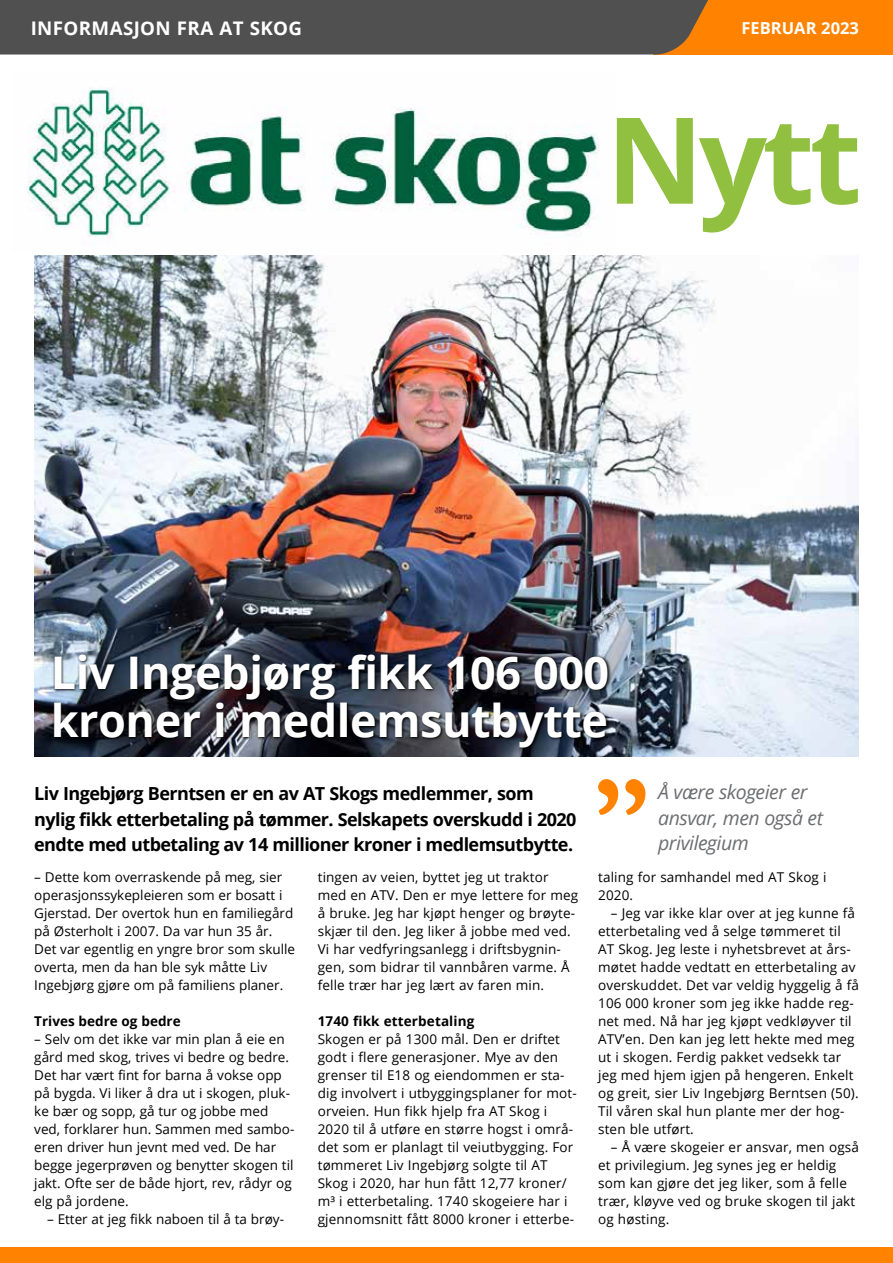
<style>
.page{position:relative;width:893px;height:1263px;background:#fff}
.page>*{position:absolute;margin:0;border:0;box-sizing:border-box;transform-origin:0 0}
.t1{font:700 120px "Open Sans";color:#91c041}
.t2{font:700 45px/48px "Open Sans";letter-spacing:-.01em;color:#fff}
.t3{font:italic 19.5px/25.5px "Open Sans";letter-spacing:-.025em;color:#6d6e71}
.t4{font:700 18.75px "Open Sans";letter-spacing:.02em;color:#fff}
.t5{font:700 18px/25.5px "Open Sans";letter-spacing:-.03em;color:#000}
.t6{font:700 16.5px "Open Sans";color:#fff}
.t7{font:13.5px/18px "Open Sans";letter-spacing:.01em;color:#000}
.t8{font:700 13.5px "Open Sans";letter-spacing:.01em;color:#000}
</style>
<div class="page">
<div style="left:654px;top:0;width:239px;height:55px;background:#ff8300"></div>
<img style="left:27px;top:88px;width:572px;height:157px">
<img style="left:34px;top:256px;width:825px;height:501px">
<svg style="left:52px;top:653px;width:559px;height:98px;background:#2a2e38"></svg>
<div style="left:0;top:0;width:708px;height:55px;background:#515050"></div>
<div style="left:0;top:1247px;width:893px;height:16px;background:#ff8300"></div>
<svg style="left:598px;top:779px;width:47px;height:36px"></svg>
<h3 class="t4" style="left:31px;top:14px;width:273px">INFORMASJON FRA AT SKOG</h3>
<p class="t6" style="left:741px;top:17px;width:119px">FEBRUAR 2023</p>
<h1 class="t1" style="left:606px;top:75px;width:257px">Nytt</h1>
<h2 class="t2" style="left:51px;top:647px;width:560px">Liv Ingebjørg fikk 106 000 kroner i medlemsutbytte</h2>
<h3 class="t5" style="left:34px;top:781px;width:544px">Liv Ingebjørg Berntsen er en av AT Skogs medlemmer, som nylig fikk etterbetaling på tømmer. Selskapets overskudd i 2020 endte med utbetaling av 14 millioner kroner i medlemsutbytte.</h3>
<h3 class="t3" style="left:658px;top:779px;width:166px">Å være skogeier er ansvar, men også et privilegium</h3>
<p class="t7" style="left:34px;top:868px;width:262px">– Dette kom overraskende på meg, sier operasjonssykepleieren som er bosatt i Gjerstad. Der overtok hun en familiegård på Østerholt i 2007. Da var hun 35 år.<br>Det var egentlig en yngre bror som skulle overta, men da han ble syk måtte Liv Ingebjørg gjøre om på familiens planer.</p>
<p class="t8" style="left:34px;top:1011px;width:148px">Trives bedre og bedre</p>
<p class="t7" style="left:34px;top:1030px;width:262px">– Selv om det ikke var min plan å eie en gård med skog, trives vi bedre og bedre.<br>Det har vært fint for barna å vokse opp på bygda. Vi liker å dra ut i skogen, pluk&shy;ke bær og sopp, gå tur og jobbe med ved, forklarer hun. Sammen med sambo&shy;eren driver hun jevnt med ved. De har begge jegerprøven og benytter skogen til jakt. Ofte ser de både hjort, rev, rådyr og elg på jordene.</p>
<p class="t7" style="left:47px;top:1210px;width:238px">– Etter at jeg fikk naboen til å ta brøy-</p>
<p class="t7" style="left:318px;top:868px;width:262px">tingen av veien, byttet jeg ut traktor med en ATV. Den er mye lettere for meg å bruke. Jeg har kjøpt henger og brøyte&shy;skjær til den. Jeg liker å jobbe med ved.<br>Vi har vedfyringsanlegg i driftsbygnin&shy;gen, som bidrar til vannbåren varme. Å felle trær har jeg lært av faren min.</p>
<p class="t8" style="left:318px;top:1012px;width:158px">1740 fikk etterbetaling</p>
<p class="t7" style="left:318px;top:1030px;width:260px">Skogen er på 1300 mål. Den er driftet godt i flere generasjoner. Mye av den grenser til E18 og eiendommen er sta&shy;dig involvert i utbyggingsplaner for mot&shy;orveien. Hun fikk hjelp fra AT Skog i 2020 til å utføre en større hogst i områ&shy;det som er planlagt til veiutbygging. For tømmeret Liv Ingebjørg solgte til AT Skog i 2020, har hun fått 12,77 kroner/ m³ i etterbetaling. 1740 skogeiere har i gjennomsnitt fått 8000 kroner i etterbe-</p>
<p class="t7" style="left:598px;top:868px;width:230px">taling for samhandel med AT Skog i<br>2020.</p>
<p class="t7" style="left:598px;top:904px;width:262px;text-indent:13px">– Jeg var ikke klar over at jeg kunne få etterbetaling ved å selge tømmeret til AT Skog. Jeg leste i nyhetsbrevet at års&shy;møtet hadde vedtatt en etterbetaling av overskuddet. Det var veldig hyggelig å få 106 000 kroner som jeg ikke hadde reg&shy;net med. Nå har jeg kjøpt vedkløyver til ATV’en. Den kan jeg lett hekte med meg ut i skogen. Ferdig pakket vedsekk tar jeg med hjem igjen på hengeren. Enkelt og greit, sier Liv Ingebjørg Berntsen (50).<br>Til våren skal hun plante mer der hog&shy;sten ble utført.</p>
<p class="t7" style="left:598px;top:1138px;width:262px;text-indent:13px">– Å være skogeier er ansvar, men også et privilegium. Jeg synes jeg er heldig som kan gjøre det jeg liker, som å felle trær, kløyve ved og bruke skogen til jakt og høsting.</p>
</div>
